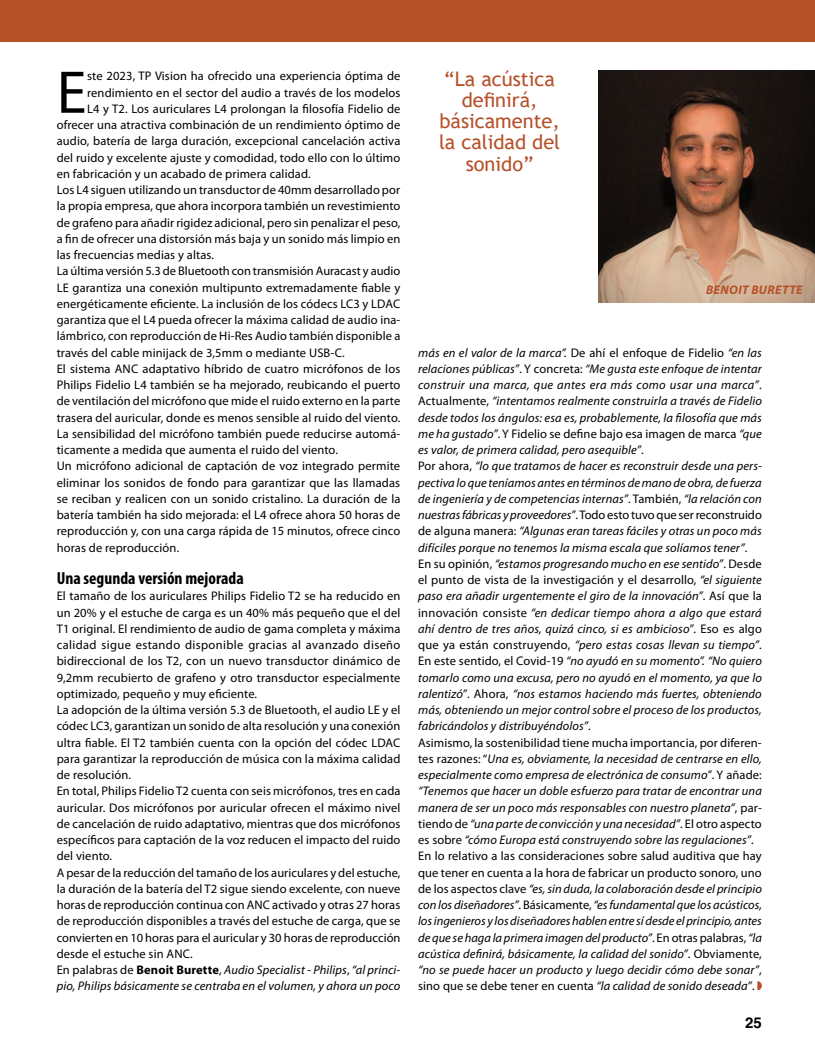
<style>
.page{position:relative;width:815px;height:1063px;background:#fff}
.page>*{position:absolute;margin:0;border:0;box-sizing:border-box;transform-origin:0 0}
.t1{font:60.75px "Myriad Pro";color:#000}
.t2{font:20px/21.2px "Trebuchet MS";color:#b65029;text-align:center}
.t3{font:700 condensed 17.5px "Myriad Pro";color:#000}
.t4{font:700 15px "Helvetica";color:#000}
.t5{font:12.5px/16.2px "Myriad Pro";letter-spacing:.01em;color:#000}
.t6{font:italic 12.5px/16.2px "Myriad Pro";letter-spacing:.01em;color:#000}
.t7{font:italic 700 12.5px "Myriad Pro";letter-spacing:.03em;color:#b65029}
.s1{font-weight:700}
.s2{font-style:italic}
.s3{font-style:normal}
</style>
<div class="page">
<div style="left:0;top:0;width:815px;height:41px;background:#b65029"></div>
<svg style="left:757px;top:981px;width:5px;height:9px"></svg>
<img style="left:599px;top:71px;width:216px;height:232px">
<h1 class="t1" style="left:57px;top:55px;width:31px">E</h1>
<p class="t5" style="left:87px;top:68px;width:315px">ste 2023, TP Vision ha ofrecido una experiencia óptima de</p>
<p class="t5" style="left:87px;top:84px;width:315px">rendimiento en el sector del audio a través de los modelos</p>
<p class="t5" style="left:87px;top:100px;width:315px">L4 y T2. Los auriculares L4 prolongan la filosofía Fidelio de</p>
<p class="t5" style="left:57px;top:116px;width:345px">ofrecer una atractiva combinación de un rendimiento óptimo de</p>
<p class="t5" style="left:57px;top:133px;width:345px">audio, batería de larga duración, excepcional cancelación activa</p>
<p class="t5" style="left:57px;top:149px;width:345px">del ruido y excelente ajuste y comodidad, todo ello con lo último</p>
<p class="t5" style="left:57px;top:165px;width:256px">en fabricación y un acabado de primera calidad.</p>
<p class="t5" style="left:57px;top:181px;width:345px">Los L4 siguen utilizando un transductor de 40mm desarrollado por</p>
<p class="t5" style="left:57px;top:198px;width:345px">la propia empresa, que ahora incorpora también un revestimiento</p>
<p class="t5" style="left:57px;top:214px;width:345px">de grafeno para añadir rigidez adicional, pero sin penalizar el peso,</p>
<p class="t5" style="left:57px;top:230px;width:345px">a fin de ofrecer una distorsión más baja y un sonido más limpio en</p>
<p class="t5" style="left:57px;top:246px;width:159px">las frecuencias medias y altas.</p>
<p class="t5" style="left:57px;top:263px;width:345px">La última versión 5.3 de Bluetooth con transmisión Auracast y audio</p>
<p class="t5" style="left:57px;top:279px;width:345px">LE garantiza una conexión multipunto extremadamente fiable y</p>
<p class="t5" style="left:57px;top:295px;width:345px">energéticamente eficiente. La inclusión de los códecs LC3 y LDAC</p>
<p class="t5" style="left:57px;top:311px;width:345px">garantiza que el L4 pueda ofrecer la máxima calidad de audio ina-</p>
<p class="t5" style="left:57px;top:328px;width:345px">lámbrico, con reproducción de Hi-Res Audio también disponible a</p>
<p class="t5" style="left:57px;top:344px;width:289px">través del cable minijack de 3,5mm o mediante USB-C.</p>
<p class="t5" style="left:57px;top:360px;width:345px">El sistema ANC adaptativo híbrido de cuatro micrófonos de los</p>
<p class="t5" style="left:57px;top:376px;width:345px">Philips Fidelio L4 también se ha mejorado, reubicando el puerto</p>
<p class="t5" style="left:57px;top:393px;width:345px">de ventilación del micrófono que mide el ruido externo en la parte</p>
<p class="t5" style="left:57px;top:409px;width:345px">trasera del auricular, donde es menos sensible al ruido del viento.</p>
<p class="t5" style="left:57px;top:425px;width:345px">La sensibilidad del micrófono también puede reducirse automá-</p>
<p class="t5" style="left:57px;top:441px;width:283px">ticamente a medida que aumenta el ruido del viento.</p>
<p class="t5" style="left:57px;top:458px;width:345px">Un micrófono adicional de captación de voz integrado permite</p>
<p class="t5" style="left:57px;top:474px;width:345px">eliminar los sonidos de fondo para garantizar que las llamadas</p>
<p class="t5" style="left:57px;top:490px;width:345px">se reciban y realicen con un sonido cristalino. La duración de la</p>
<p class="t5" style="left:57px;top:506px;width:345px">batería también ha sido mejorada: el L4 ofrece ahora 50 horas de</p>
<p class="t5" style="left:57px;top:523px;width:345px">reproducción y, con una carga rápida de 15 minutos, ofrece cinco</p>
<p class="t5" style="left:57px;top:539px;width:124px">horas de reproducción.</p>
<h3 class="t3" style="left:57px;top:567px;width:189px">Una segunda versión mejorada</h3>
<p class="t5" style="left:57px;top:588px;width:345px">El tamaño de los auriculares Philips Fidelio T2 se ha reducido en un 20% y el estuche de carga es un 40% más pequeño que el del T1 original. El rendimiento de audio de gama completa y máxima calidad sigue estando disponible gracias al avanzado diseño bidireccional de los T2, con un nuevo transductor dinámico de 9,2mm recubierto de grafeno y otro transductor especialmente optimizado, pequeño y muy eficiente.<br>La adopción de la última versión 5.3 de Bluetooth, el audio LE y el códec LC3, garantizan un sonido de alta resolución y una conexión ultra fiable. El T2 también cuenta con la opción del códec LDAC para garantizar la reproducción de música con la máxima calidad de resolución.<br>En total, Philips Fidelio T2 cuenta con seis micrófonos, tres en cada auricular. Dos micrófonos por auricular ofrecen el máximo nivel de cancelación de ruido adaptativo, mientras que dos micrófonos específicos para captación de la voz reducen el impacto del ruido del viento.<br>A pesar de la reducción del tamaño de los auriculares y del estuche, la duración de la batería del T2 sigue siendo excelente, con nueve horas de reproducción continua con ANC activado y otras 27 horas de reproducción disponibles a través del estuche de carga, que se convierten en 10 horas para el auricular y 30 horas de reproducción desde el estuche sin ANC.<br>En palabras de <span class="s1">Benoit Burette</span>, <span class="s2">Audio Specialist - Philips</span>, <span class="s2">“al princi&shy;pio, Philips básicamente se centraba en el volumen, y ahora un poco</span></p>
<h2 class="t2" style="left:439px;top:68px;width:123px">“La acústica definirá, básicamente, la calidad del sonido”</h2>
<p class="t7" style="left:706px;top:282px;width:98px">BENOIT BURETTE</p>
<p class="t6" style="left:418px;top:344px;width:345px">más en el valor de la marca”. <span class="s3">De ahí el enfoque de Fidelio</span> “en las relaciones públicas”<span class="s3">. Y concreta:</span> “Me gusta este enfoque de intentar construir una marca, que antes era más como usar una marca”<span class="s3">.<br>Actualmente,</span> “intentamos realmente construirla a través de Fidelio desde todos los ángulos: esa es, probablemente, la filosofía que más me ha gustado”<span class="s3">. Y Fidelio se define bajo esa imagen de marca</span> “que es valor, de primera calidad, pero asequible”<span class="s3">.<br>Por ahora,</span> “lo que tratamos de hacer es reconstruir desde una pers&shy;pectiva lo que teníamos antes en términos de mano de obra, de fuerza de ingeniería y de competencias internas”<span class="s3">. También,</span> “la relación con nuestras fábricas y proveedores”<span class="s3">. Todo esto tuvo que ser reconstruido de alguna manera:</span> “Algunas eran tareas fáciles y otras un poco más difíciles porque no tenemos la misma escala que solíamos tener”<span class="s3">.<br>En su opinión,</span> “estamos progresando mucho en ese sentido”<span class="s3">. Desde el punto de vista de la investigación y el desarrollo,</span> “el siguiente paso era añadir urgentemente el giro de la innovación”<span class="s3">. Así que la innovación consiste</span> “en dedicar tiempo ahora a algo que estará ahí dentro de tres años, quizá cinco, si es ambicioso”<span class="s3">. Eso es algo que ya están construyendo,</span> “pero estas cosas llevan su tiempo”<span class="s3">.<br>En este sentido, el Covid-19</span> “no ayudó en su momento”. “No quiero tomarlo como una excusa, pero no ayudó en el momento, ya que lo ralentizó”<span class="s3">. Ahora,</span> “nos estamos haciendo más fuertes, obteniendo más, obteniendo un mejor control sobre el proceso de los productos, fabricándolos y distribuyéndolos”<span class="s3">.<br>Asimismo, la sostenibilidad tiene mucha importancia, por diferen&shy;tes razones: “</span>Una es, obviamente, la necesidad de centrarse en ello, especialmente como empresa de electrónica de consumo”<span class="s3">. Y añade: </span>“Tenemos que hacer un doble esfuerzo para tratar de encontrar una manera de ser un poco más responsables con nuestro planeta”<span class="s3">, par&shy;tiendo de</span> “una parte de convicción y una necesidad”<span class="s3">. El otro aspecto es sobre</span> “cómo Europa está construyendo sobre las regulaciones”<span class="s3">.<br>En lo relativo a las consideraciones sobre salud auditiva que hay que tener en cuenta a la hora de fabricar un producto sonoro, uno de los aspectos clave</span> “es, sin duda, la colaboración desde el principio con los diseñadores”<span class="s3">. Básicamente,</span> “es fundamental que los acústicos, los ingenieros y los diseñadores hablen entre sí desde el principio, antes de que se haga la primera imagen del producto”<span class="s3">. En otras palabras,</span> “la acústica definirá, básicamente, la calidad del sonido”<span class="s3">. Obviamente, </span>“no se puede hacer un producto y luego decidir cómo debe sonar”<span class="s3">, sino que se debe tener en cuenta</span> “la calidad de sonido deseada”<span class="s3">.</span></p>
<p class="t4" style="left:745px;top:1011px;width:18px">25</p>
</div>
